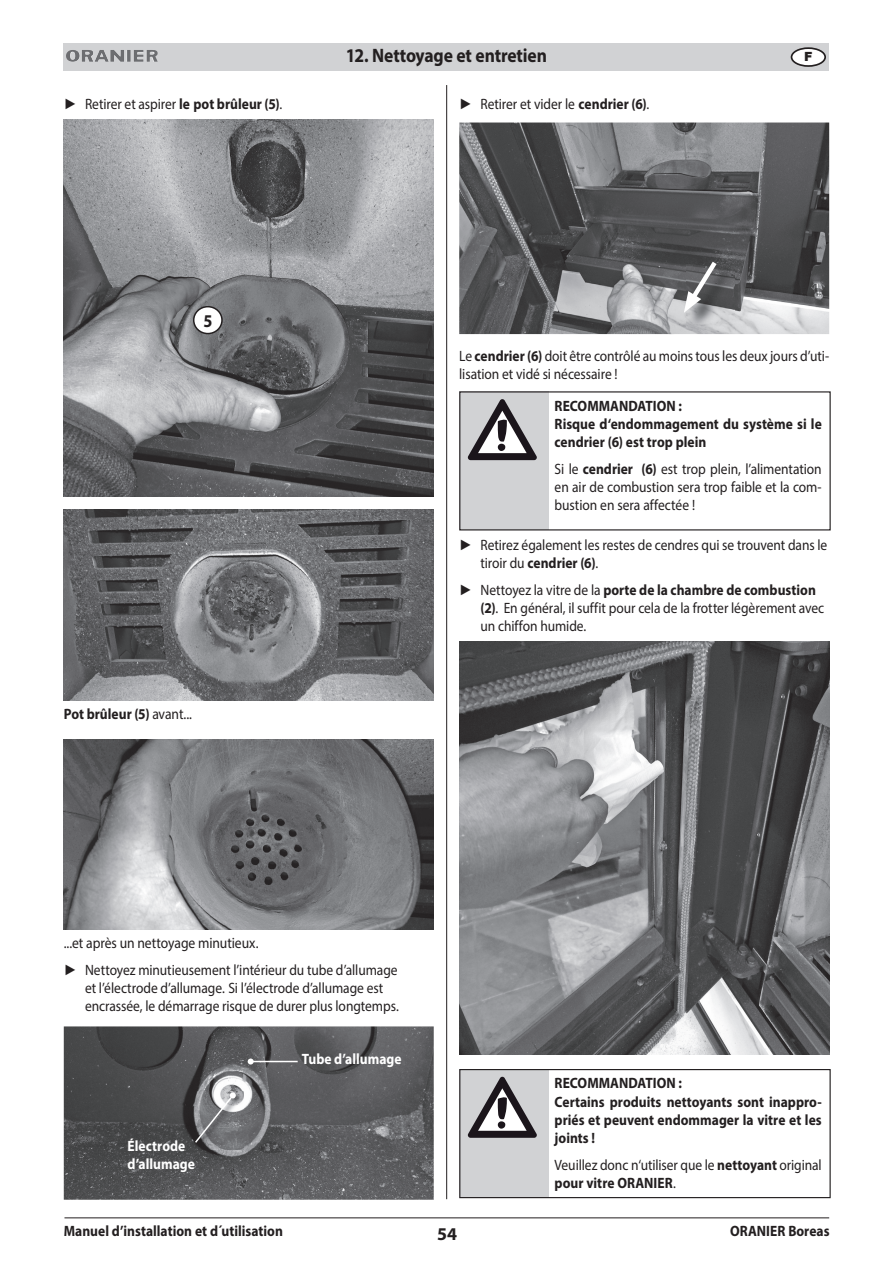
<style>
.page{position:relative;width:893px;height:1263px;background:#fff}
.page>*{position:absolute;margin:0;border:0;box-sizing:border-box;transform-origin:0 0}
.t1{font:700 19.5px "Myriad Pro";letter-spacing:-.01em;color:#231f20;scale:.9 1}
.t2{font:700 18px "Myriad Pro";color:#231f20}
.t3{font:700 18px "Myriad Pro";color:#231f20;scale:.9 1}
.t4{font:15.15px "Myriad Pro";letter-spacing:-.005em;color:#231f20;scale:.9 1}
.t5{font:15px/18px "Myriad Pro";letter-spacing:-.005em;color:#231f20;scale:.9 1}
.t6{font:700 15px/18.1px "Myriad Pro";color:#231f20;scale:.9 1}
.t7{font:700 15px/18px "Myriad Pro";color:#fff;scale:.9 1}
.t8{font:900 12.6px "Arial";color:#231f20}
.s1{font-family:"Arial"}
.s2{font-weight:700}
.s3{font-weight:400;font-size:15.15px}
</style>
<div class="page">
<div style="left:64px;top:43px;width:765px;height:27px;background:#d1d2d4"></div>
<img style="left:97px;top:50px;width:27px;height:12px">
<hr style="left:64px;top:1217px;width:765px;height:1px;background:#231f20">
<hr style="left:446px;top:85px;width:1px;height:1114px;background:#231f20">
<div style="left:791px;top:48px;width:34px;height:18px;background:#fff;border-radius:50%"></div>
<div style="left:791px;top:47px;width:35px;height:20px;border:2px solid #231f20;border-radius:50%"></div>
<img style="left:459px;top:123px;width:370px;height:211px">
<img style="left:687px;top:265px;width:47px;height:65px">
<svg style="left:684px;top:257px;width:37px;height:56px;background:#78797b"></svg>
<div style="left:460px;top:392px;width:88px;height:138px;background:#d1d2d4"></div>
<svg style="left:468px;top:399px;width:69px;height:61px"></svg>
<img style="left:459px;top:642px;width:370px;height:412px">
<div style="left:460px;top:1069px;width:88px;height:128px;background:#d1d2d4"></div>
<div style="left:459px;top:1069px;width:372px;height:129px;border:1px solid #231f20"></div>
<svg style="left:468px;top:1077px;width:69px;height:61px"></svg>
<img style="left:64px;top:120px;width:370px;height:377px">
<div style="left:194px;top:307px;width:28px;height:27px;background:#fff;border-radius:50%"></div>
<div style="left:193px;top:306px;width:30px;height:28px;border:2px solid #231f20;border-radius:50%"></div>
<img style="left:64px;top:509px;width:370px;height:191px">
<img style="left:64px;top:740px;width:370px;height:189px">
<img style="left:64px;top:1026px;width:370px;height:174px">
<img style="left:194px;top:1091px;width:49px;height:59px">
<svg style="left:193px;top:1092px;width:43px;height:52px;background:#87888b"></svg>
<hr style="left:251px;top:1061px;width:47px;height:1px;background:#fff">
<svg style="left:248px;top:1058px;width:6px;height:6px"></svg>
<p class="t5" style="left:64px;top:95px;width:244px"><span class="s1">►</span> Retirer et aspirer <span class="s2">le pot brûleur (5)</span>.</p>
<h1 class="t1" style="left:346px;top:43px;width:225px">12. Nettoyage et entretien</h1>
<p class="t8" style="left:804px;top:47px;width:10px">F</p>
<p class="t5" style="left:459px;top:95px;width:213px"><span class="s1">►</span> Retirer et vider le <span class="s2">cendrier (6)</span>.</p>
<p class="t3" style="left:203px;top:309px;width:11px">5</p>
<p class="t6" style="left:64px;top:704px;width:144px">Pot brûleur (5) <span class="s3">avant...</span></p>
<p class="t5" style="left:459px;top:347px;width:413px">Le <span class="s2">cendrier (6)</span> doit être contrôlé au moins tous les deux jours d’uti&shy;lisation et vidé si nécessaire !</p>
<p class="t6" style="left:555px;top:396px;width:298px">RECOMMANDATION :<br>Risque d‘endommagement du système si le cendrier (6) est trop plein</p>
<p class="t5" style="left:555px;top:460px;width:298px;text-align:justify">Si le <span class="s2">cendrier (6)</span> est trop plein, l’alimentation en air de combustion sera trop faible et la com&shy;bustion en sera affectée !</p>
<p class="t5" style="left:480px;top:536px;width:387px;text-indent:-21px"><span class="s1">►</span> Retirez également les restes de cendres qui se trouvent dans le tiroir du <span class="s2">cendrier (6)</span>.</p>
<p class="t5" style="left:480px;top:581px;width:383px;text-indent:-21px"><span class="s1">►</span> Nettoyez la vitre de la <span class="s2">porte de la chambre de combustion (2)</span>. En général, il suffit pour cela de la frotter légèrement avec un chiffon humide.</p>
<p class="t4" style="left:64px;top:933px;width:218px">...et après un nettoyage minutieux.</p>
<p class="t5" style="left:85px;top:960px;width:350px;text-indent:-21px"><span class="s1">►</span> Nettoyez minutieusement l’intérieur du tube d’allumage et l’électrode d’allumage. Si l’électrode d’allumage est encrassée, le démarrage risque de durer plus longtemps.</p>
<p class="t7" style="left:302px;top:1050px;width:112px">Tube d’allumage</p>
<p class="t7" style="left:128px;top:1136px;width:76px">Électrode d’allumage</p>
<p class="t6" style="left:555px;top:1074px;width:298px">RECOMMANDATION :<br>Certains produits nettoyants sont inappro&shy;priés et peuvent endommager la vitre et les joints !</p>
<p class="t5" style="left:555px;top:1155px;width:298px">Veuillez donc n‘utiliser que le <span class="s2">nettoyant</span> original <span class="s2">pour vitre ORANIER</span>.</p>
<p class="t6" style="left:64px;top:1221px;width:245px">Manuel d’installation et d´utilisation</p>
<p class="t2" style="left:437px;top:1222px;width:21px">54</p>
<p class="t6" style="left:730px;top:1221px;width:112px">ORANIER Boreas</p>
</div>
